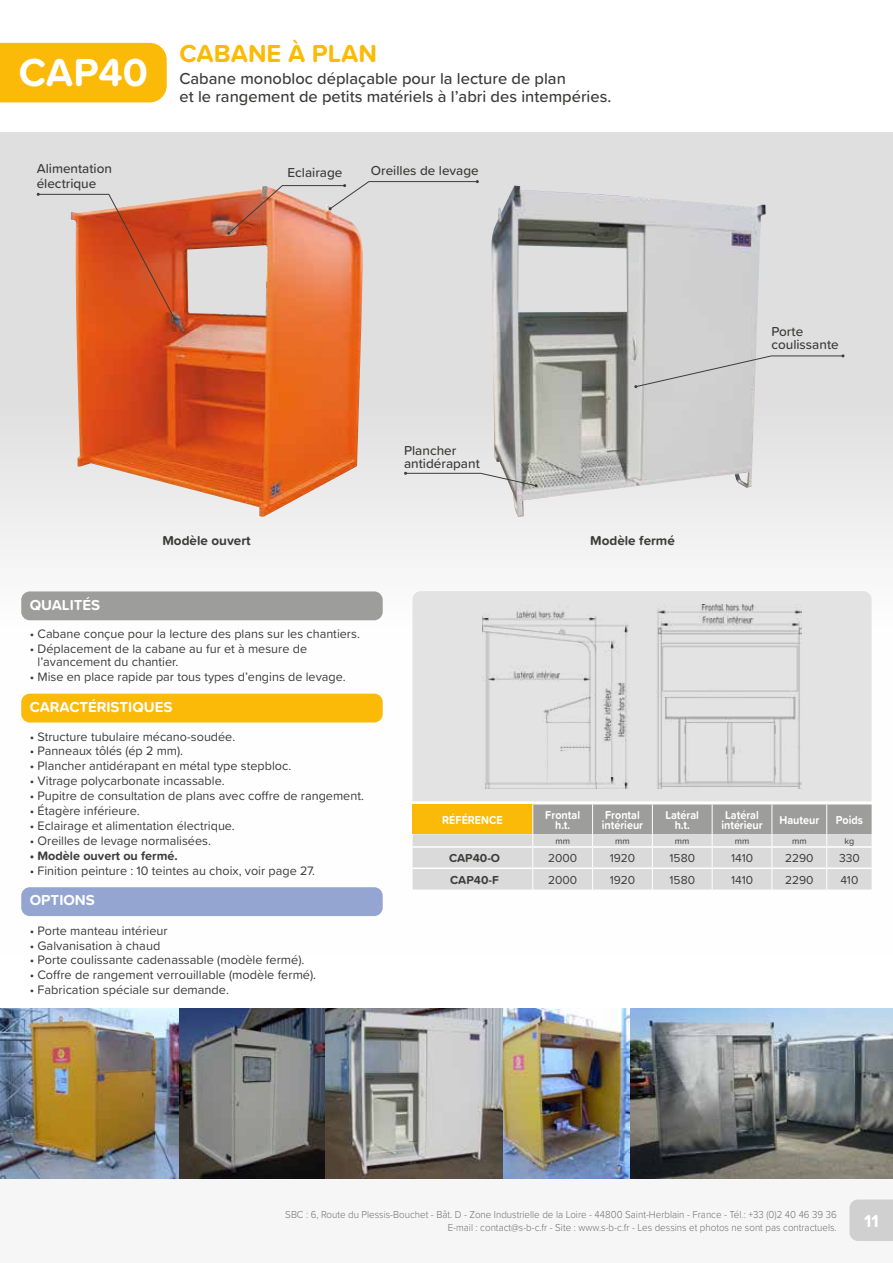
<style>
.page{position:relative;width:893px;height:1263px;background:#fff}
.page>*{position:absolute;margin:0;border:0;box-sizing:border-box;transform-origin:0 0}
.t1{font:700 40.5px "Proxima Soft";color:#fff}
.t2{font:700 25.5px "Proxima Soft";color:#fbba07}
.t3{font:700 18px "Proxima Soft";color:#fff}
.t4{font:500 16.5px/18px "Proxima Soft";color:#3c3c3b}
.t5{font:700 15px "Proxima Soft";color:#fff}
.t6{font:500 13.5px/13.5px "Proxima Soft";color:#3c3c3b}
.t7{font:700 13.5px "Proxima Soft";color:#3c3c3b}
.t8{font:12.75px/12.8px "Proxima Soft";color:#3c3c3b}
.t9{font:700 12.75px "Proxima Soft";color:#3c3c3b}
.t10{font:700 12px/10.5px "Proxima Soft";color:#fff;text-align:center;scale:.9 1}
.t11{font:12px "Proxima Soft";color:#3c3c3b}
.t12{font:700 12px "Proxima Soft";color:#3c3c3b}
.t13{font:300 10.5px/12.6px "Proxima Soft";color:#706f6f;text-align:right;scale:.93 1}
.t14{font:9px "Proxima Soft";color:#3c3c3b}
</style>
<div class="page">
<div style="left:0;top:132px;width:893px;height:821px;background:linear-gradient(to bottom,#d9d9d9,#fff)"></div>
<div style="left:0;top:43px;width:167px;height:59px;background:#fbba07"></div>
<img style="left:0;top:1008px;width:893px;height:171px">
<div style="left:412px;top:591px;width:460px;height:210px;background:#e3e3e3"></div>
<img style="left:483px;top:604px;width:318px;height:184px">
<div style="left:21px;top:591px;width:362px;height:29px;background:#9d9d9c;border-radius:9px"></div>
<div style="left:21px;top:887px;width:362px;height:29px;background:#95a5d2;border-radius:9px"></div>
<div style="left:21px;top:694px;width:362px;height:28px;background:#fbba07;border-radius:9px"></div>
<svg style="left:413px;top:804px;width:459px;height:85px;background:#cdc7b4"></svg>
<hr style="left:413px;top:867px;width:120px;height:2px;background:#fff">
<hr style="left:533px;top:867px;width:60px;height:2px;background:#fff">
<hr style="left:593px;top:867px;width:59px;height:2px;background:#fff">
<hr style="left:652px;top:867px;width:60px;height:2px;background:#fff">
<hr style="left:712px;top:867px;width:60px;height:2px;background:#fff">
<hr style="left:772px;top:867px;width:55px;height:2px;background:#fff">
<hr style="left:827px;top:867px;width:45px;height:2px;background:#fff">
<hr style="left:413px;top:846px;width:120px;height:2px;background:#fff">
<hr style="left:533px;top:846px;width:60px;height:2px;background:#fff">
<hr style="left:593px;top:846px;width:59px;height:2px;background:#fff">
<hr style="left:652px;top:846px;width:60px;height:2px;background:#fff">
<hr style="left:712px;top:846px;width:60px;height:2px;background:#fff">
<hr style="left:772px;top:846px;width:55px;height:2px;background:#fff">
<hr style="left:827px;top:846px;width:45px;height:2px;background:#fff">
<img style="left:71px;top:186px;width:292px;height:331px">
<img style="left:491px;top:186px;width:275px;height:331px">
<svg style="left:37px;top:193px;width:139px;height:127px;background:#d68163"></svg>
<svg style="left:227px;top:180px;width:252px;height:55px;background:#d9bbb1"></svg>
<svg style="left:634px;top:354px;width:210px;height:34px;background:#d1d1d1"></svg>
<svg style="left:404px;top:472px;width:134px;height:15px;background:#d0d0cf"></svg>
<div style="left:0;top:1179px;width:893px;height:84px;background:#f6f6f6"></div>
<div style="left:849px;top:1199px;width:44px;height:42px;background:#d0d0d0"></div>
<h1 class="t1" style="left:19px;top:42px;width:131px">CAP40</h1>
<p class="t6" style="left:37px;top:160px;width:77px;line-height:15.6px">Alimentation électrique</p>
<h2 class="t2" style="left:179px;top:34px;width:199px">CABANE À PLAN</h2>
<p class="t4" style="left:179px;top:69px;width:433px">Cabane monobloc déplaçable pour la lecture de plan<br>et le rangement de petits matériels à l’abri des intempéries.</p>
<p class="t6" style="left:287px;top:165px;width:56px">Eclairage</p>
<p class="t6" style="left:371px;top:163px;width:110px">Oreilles de levage</p>
<p class="t5" style="left:30px;top:593px;width:72px">QUALITÉS</p>
<p class="t6" style="left:404px;top:443px;width:77px">Plancher antidérapant</p>
<p class="t7" style="left:162px;top:531px;width:90px">Modèle ouvert</p>
<p class="t7" style="left:590px;top:531px;width:86px">Modèle fermé</p>
<p class="t8" style="left:30px;top:627px;width:332px">• Cabane conçue pour la lecture des plans sur les chantiers.</p>
<p class="t8" style="left:38px;top:642px;width:271px;text-indent:-8px">• Déplacement de la cabane au fur et à mesure de l’avancement du chantier.</p>
<p class="t8" style="left:30px;top:670px;width:317px">• Mise en place rapide par tous types d’engins de levage.</p>
<p class="t5" style="left:30px;top:695px;width:144px">CARACTÉRISTIQUES</p>
<p class="t6" style="left:771px;top:324px;width:69px">Porte coulissante</p>
<p class="t8" style="left:30px;top:729px;width:207px">• Structure tubulaire mécano-soudée.</p>
<p class="t8" style="left:30px;top:744px;width:155px">• Panneaux tôlés (ép 2 mm).</p>
<p class="t8" style="left:30px;top:759px;width:263px">• Plancher antidérapant en métal type stepbloc.</p>
<p class="t8" style="left:30px;top:774px;width:196px">• Vitrage polycarbonate incassable.</p>
<p class="t8" style="left:30px;top:789px;width:336px">• Pupitre de consultation de plans avec coffre de rangement.</p>
<p class="t8" style="left:30px;top:804px;width:111px">• Étagère inférieure.</p>
<p class="t8" style="left:30px;top:819px;width:207px">• Eclairage et alimentation électrique.</p>
<p class="t8" style="left:30px;top:833px;width:183px">• Oreilles de levage normalisées.</p>
<p class="t9" style="left:30px;top:846px;width:149px">• Modèle ouvert ou fermé.</p>
<p class="t8" style="left:30px;top:863px;width:287px">• Finition peinture : 10 teintes au choix, voir page 27.</p>
<p class="t5" style="left:30px;top:889px;width:67px">OPTIONS</p>
<p class="t8" style="left:30px;top:923px;width:139px">• Porte manteau intérieur</p>
<p class="t8" style="left:30px;top:938px;width:132px">• Galvanisation à chaud</p>
<p class="t8" style="left:30px;top:953px;width:276px">• Porte coulissante cadenassable (modèle fermé).</p>
<p class="t8" style="left:30px;top:968px;width:288px">• Coffre de rangement verrouillable (modèle fermé).</p>
<p class="t8" style="left:30px;top:983px;width:201px">• Fabrication spéciale sur demande.</p>
<p class="t10" style="left:442px;top:814px;width:69px">RÉFÉRENCE</p>
<p class="t10" style="left:545px;top:809px;width:40px">Frontal h.t.</p>
<p class="t10" style="left:602px;top:809px;width:47px;text-align:left">Frontal intérieur</p>
<p class="t10" style="left:665px;top:809px;width:39px">Latéral h.t.</p>
<p class="t10" style="left:721px;top:809px;width:47px">Latéral intérieur</p>
<p class="t10" style="left:779px;top:814px;width:46px">Hauteur</p>
<p class="t10" style="left:836px;top:814px;width:31px">Poids</p>
<p class="t14" style="left:555px;top:834px;width:16px">mm</p>
<p class="t14" style="left:615px;top:834px;width:16px">mm</p>
<p class="t14" style="left:675px;top:834px;width:16px">mm</p>
<p class="t14" style="left:735px;top:834px;width:16px">mm</p>
<p class="t14" style="left:792px;top:834px;width:16px">mm</p>
<p class="t14" style="left:845px;top:834px;width:11px">kg</p>
<p class="t12" style="left:449px;top:849px;width:53px">CAP40-O</p>
<p class="t11" style="left:548px;top:849px;width:31px">2000</p>
<p class="t11" style="left:610px;top:849px;width:27px">1920</p>
<p class="t11" style="left:669px;top:849px;width:27px">1580</p>
<p class="t11" style="left:731px;top:849px;width:24px">1410</p>
<p class="t11" style="left:785px;top:849px;width:30px">2290</p>
<p class="t11" style="left:839px;top:849px;width:22px">330</p>
<p class="t12" style="left:450px;top:871px;width:50px">CAP40-F</p>
<p class="t11" style="left:548px;top:871px;width:31px">2000</p>
<p class="t11" style="left:610px;top:871px;width:27px">1920</p>
<p class="t11" style="left:669px;top:871px;width:27px">1580</p>
<p class="t11" style="left:731px;top:871px;width:24px">1410</p>
<p class="t11" style="left:785px;top:871px;width:30px">2290</p>
<p class="t11" style="left:840px;top:871px;width:19px">410</p>
<p class="t13" style="left:285px;top:1208px;width:594px">SBC : 6, Route du Plessis-Bouchet - Bât. D - Zone Industrielle de la Loire - 44800 Saint-Herblain - France - Tél.: +33 (0)2 40 46 39 36<br>E-mail : contact@s-b-c.fr - Site : www.s-b-c.fr - Les dessins et photos ne sont pas contractuels.</p>
<h3 class="t3" style="left:864px;top:1208px;width:16px">11</h3>
</div>
